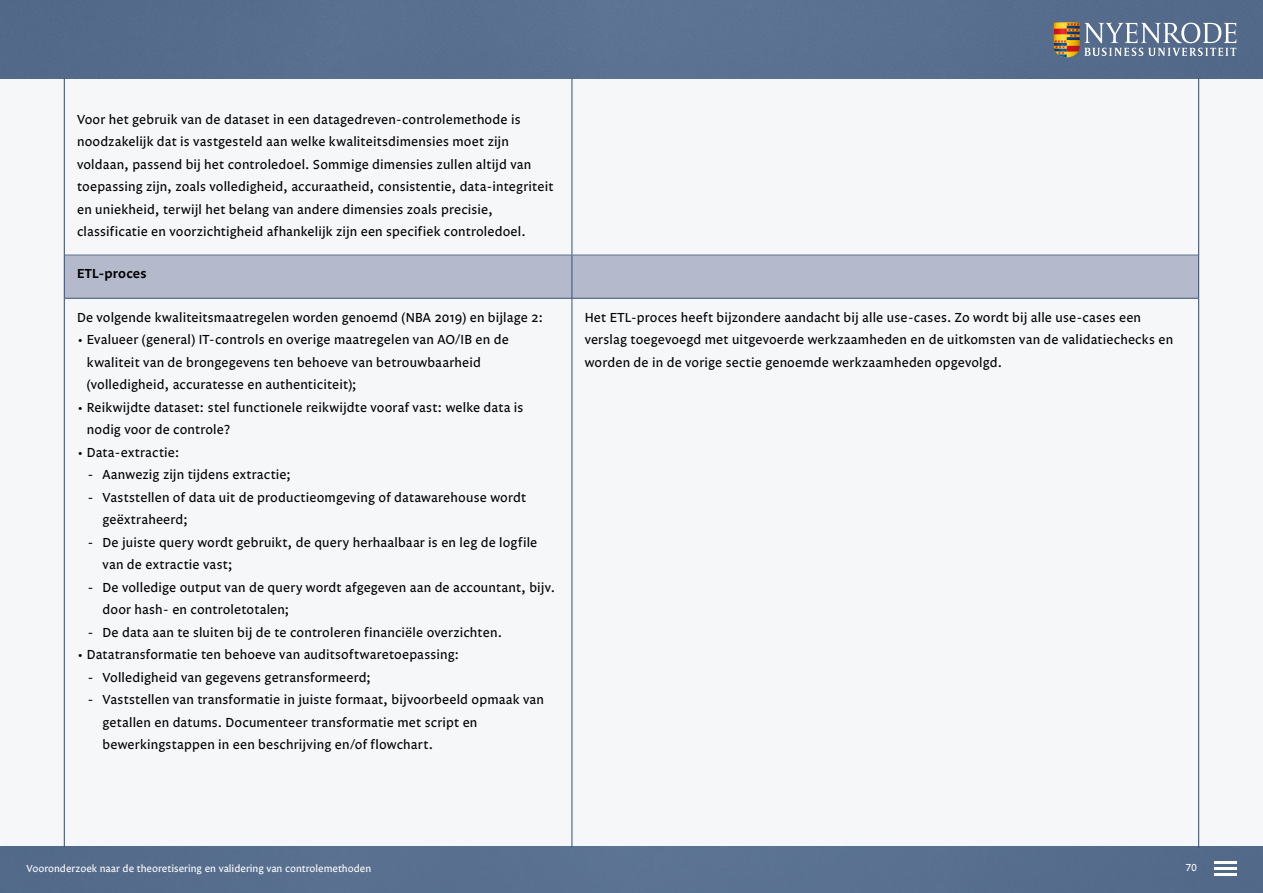
<style>
.page{position:relative;width:1263px;height:893px;background:#fff}
.page>*{position:absolute;margin:0;border:0;box-sizing:border-box;transform-origin:0 0}
.t1{font:13.5px/22.5px "Legato OT";letter-spacing:.01em;color:#000}
.t2{font:600 13.5px "Legato OT";letter-spacing:.01em;color:#000}
.t3{font:10.5px "Legato OT";color:#fff}
</style>
<div class="page">
<div style="left:0;top:79px;width:1263px;height:814px;background:#f6f7f9"></div>
<div style="left:0;top:0;width:1263px;height:79px;background:#586f8f"></div>
<svg style="left:1054px;top:22px;width:182px;height:35px;background:#818995"></svg>
<div style="left:0;top:846px;width:1263px;height:47px;background:#586f8f"></div>
<hr style="left:1214px;top:861px;width:22px;height:2px;background:#fff">
<hr style="left:1214px;top:867px;width:22px;height:2px;background:#fff">
<hr style="left:1214px;top:873px;width:22px;height:2px;background:#fff">
<div style="left:65px;top:256px;width:1133px;height:42px;background:#b4bacc"></div>
<hr style="left:64px;top:78px;width:1px;height:177px;background:#365071">
<hr style="left:1198px;top:78px;width:1px;height:177px;background:#365071">
<hr style="left:64px;top:255px;width:1px;height:43px;background:#365071">
<hr style="left:1198px;top:255px;width:1px;height:43px;background:#365071">
<hr style="left:64px;top:298px;width:1px;height:550px;background:#365071">
<hr style="left:1198px;top:298px;width:1px;height:550px;background:#365071">
<hr style="left:572px;top:78px;width:1px;height:177px;background:#365071">
<hr style="left:572px;top:255px;width:1px;height:43px;background:#365071">
<hr style="left:572px;top:298px;width:1px;height:550px;background:#365071">
<hr style="left:65px;top:298px;width:507px;height:1px;background:#365071">
<hr style="left:572px;top:298px;width:626px;height:1px;background:#365071">
<hr style="left:65px;top:255px;width:507px;height:1px;background:#5e7291">
<hr style="left:572px;top:255px;width:626px;height:1px;background:#5e7291">
<p class="t1" style="left:77px;top:109px;width:478px">Voor het gebruik van de dataset in een datagedreven-controlemethode is noodzakelijk dat is vastgesteld aan welke kwaliteitsdimensies moet zijn voldaan, passend bij het controledoel. Sommige dimensies zullen altijd van toepassing zijn, zoals volledigheid, accuraatheid, consistentie, data-integriteit en uniekheid, terwijl het belang van andere dimensies zoals precisie, classificatie en voorzichtigheid afhankelijk zijn een specifiek controledoel.</p>
<p class="t2" style="left:77px;top:266px;width:71px">ETL-proces</p>
<p class="t1" style="left:77px;top:306px;width:468px">De volgende kwaliteitsmaatregelen worden genoemd (NBA 2019) en bijlage 2:</p>
<p class="t1" style="left:87px;top:329px;width:423px;text-indent:-10px">• Evalueer (general) IT-controls en overige maatregelen van AO/IB en de kwaliteit van de brongegevens ten behoeve van betrouwbaarheid (volledigheid, accuratesse en authenticiteit);</p>
<p class="t1" style="left:87px;top:396px;width:438px;text-indent:-10px">• Reikwijdte dataset: stel functionele reikwijdte vooraf vast: welke data is nodig voor de controle?</p>
<p class="t1" style="left:77px;top:441px;width:104px">• Data-extractie:</p>
<p class="t1" style="left:87px;top:464px;width:206px">- Aanwezig zijn tijdens extractie;</p>
<p class="t1" style="left:103px;top:486px;width:425px;text-indent:-15px">- Vaststellen of data uit de productieomgeving of datawarehouse wordt geëxtraheerd;</p>
<p class="t1" style="left:103px;top:531px;width:436px;text-indent:-15px">- De juiste query wordt gebruikt, de query herhaalbaar is en leg de logfile van de extractie vast;</p>
<p class="t1" style="left:103px;top:576px;width:454px;text-indent:-15px">- De volledige output van de query wordt afgegeven aan de accountant, bijv. door hash- en controletotalen;</p>
<p class="t1" style="left:87px;top:621px;width:416px">- De data aan te sluiten bij de te controleren financiële overzichten.</p>
<p class="t1" style="left:77px;top:644px;width:384px">• Datatransformatie ten behoeve van auditsoftwaretoepassing:</p>
<p class="t1" style="left:87px;top:666px;width:285px">- Volledigheid van gegevens getransformeerd;</p>
<p class="t1" style="left:103px;top:689px;width:443px;text-indent:-15px">- Vaststellen van transformatie in juiste formaat, bijvoorbeeld opmaak van getallen en datums. Documenteer transformatie met script en bewerkingstappen in een beschrijving en/of flowchart.</p>
<p class="t1" style="left:585px;top:306px;width:590px">Het ETL-proces heeft bijzondere aandacht bij alle use-cases. Zo wordt bij alle use-cases een verslag toegevoegd met uitgevoerde werkzaamheden en de uitkomsten van de validatiechecks en worden de in de vorige sectie genoemde werkzaamheden opgevolgd.</p>
<p class="t3" style="left:27px;top:863px;width:346px">Vooronderzoek naar de theoretisering en validering van controlemethoden</p>
<p class="t3" style="left:1185px;top:862px;width:13px">70</p>
</div>
